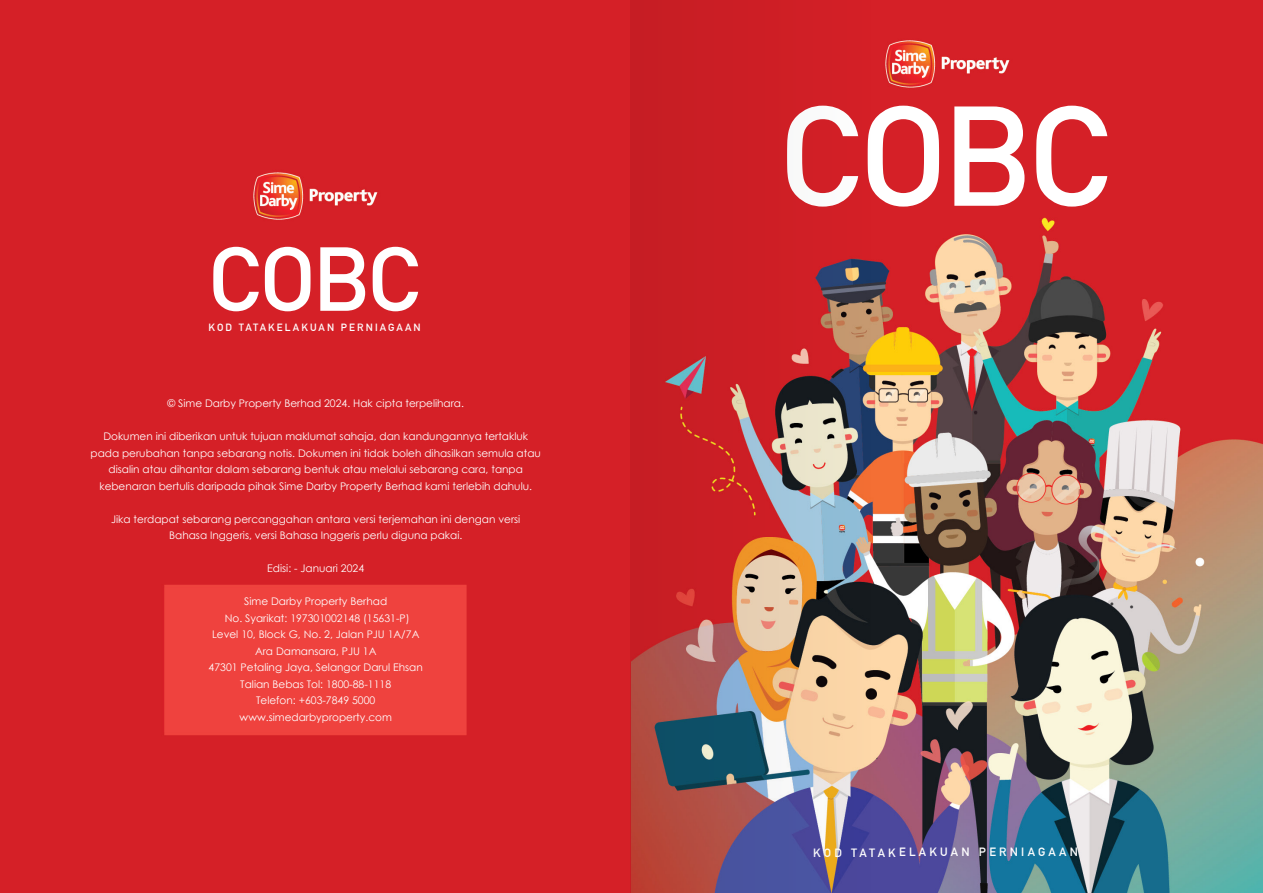
<style>
.page{position:relative;width:1263px;height:893px;background:#fff}
.page>*{position:absolute;margin:0;border:0;box-sizing:border-box;transform-origin:0 0}
.t1{font:700 11.7px "DIN Alternate";letter-spacing:.27em;color:#fff}
.t2{font:10.5px/16.5px "Century Gothic";color:#fff;text-align:center}
.t3{font:700 10.35px "DIN Alternate";letter-spacing:.2em;color:#fff}
</style>
<div class="page">
<img style="left:0;top:0;width:1263px;height:893px">
<svg style="left:213px;top:247px;width:46px;height:64px"></svg>
<svg style="left:265px;top:247px;width:45px;height:64px"></svg>
<svg style="left:320px;top:247px;width:45px;height:64px"></svg>
<svg style="left:373px;top:247px;width:45px;height:64px"></svg>
<svg style="left:902px;top:106px;width:37px;height:101px"></svg>
<svg style="left:954px;top:106px;width:70px;height:100px"></svg>
<svg style="left:1036px;top:106px;width:71px;height:101px"></svg>
<svg style="left:631px;top:0;width:271px;height:893px;background:#b44f50"></svg>
<p class="t3" style="left:209px;top:320px;width:214px">KOD TATAKELAKUAN PERNIAGAAN</p>
<p class="t2" style="left:167px;top:395px;width:298px">© Sime Darby Property Berhad 2024. Hak cipta terpelihara.</p>
<p class="t2" style="left:91px;top:428px;width:452px">Dokumen ini diberikan untuk tujuan maklumat sahaja, dan kandungannya tertakluk pada perubahan tanpa sebarang notis. Dokumen ini tidak boleh dihasilkan semula atau disalin atau dihantar dalam sebarang bentuk atau melalui sebarang cara, tanpa kebenaran bertulis daripada pihak Sime Darby Property Berhad kami terlebih dahulu.</p>
<p class="t2" style="left:111px;top:510px;width:411px">Jika terdapat sebarang percanggahan antara versi terjemahan ini dengan versi<br>Bahasa Inggeris, versi Bahasa Inggeris perlu diguna pakai.</p>
<p class="t2" style="left:267px;top:560px;width:98px">Edisi: - Januari 2024</p>
<p class="t2" style="left:209px;top:593px;width:216px">Sime Darby Property Berhad<br>No. Syarikat: 197301002148 (15631-P)<br>Level 10, Block G, No. 2, Jalan PJU 1A/7A<br>Ara Damansara, PJU 1A<br>47301 Petaling Jaya, Selangor Darul Ehsan<br>Talian Bebas Tol: 1800-88-1118<br>Telefon: +603-7849 5000 www.simedarbyproperty.com</p>
<p class="t1" style="left:813px;top:843px;width:266px">KOD TATAKELAKUAN PERNIAGAAN</p>
</div>
